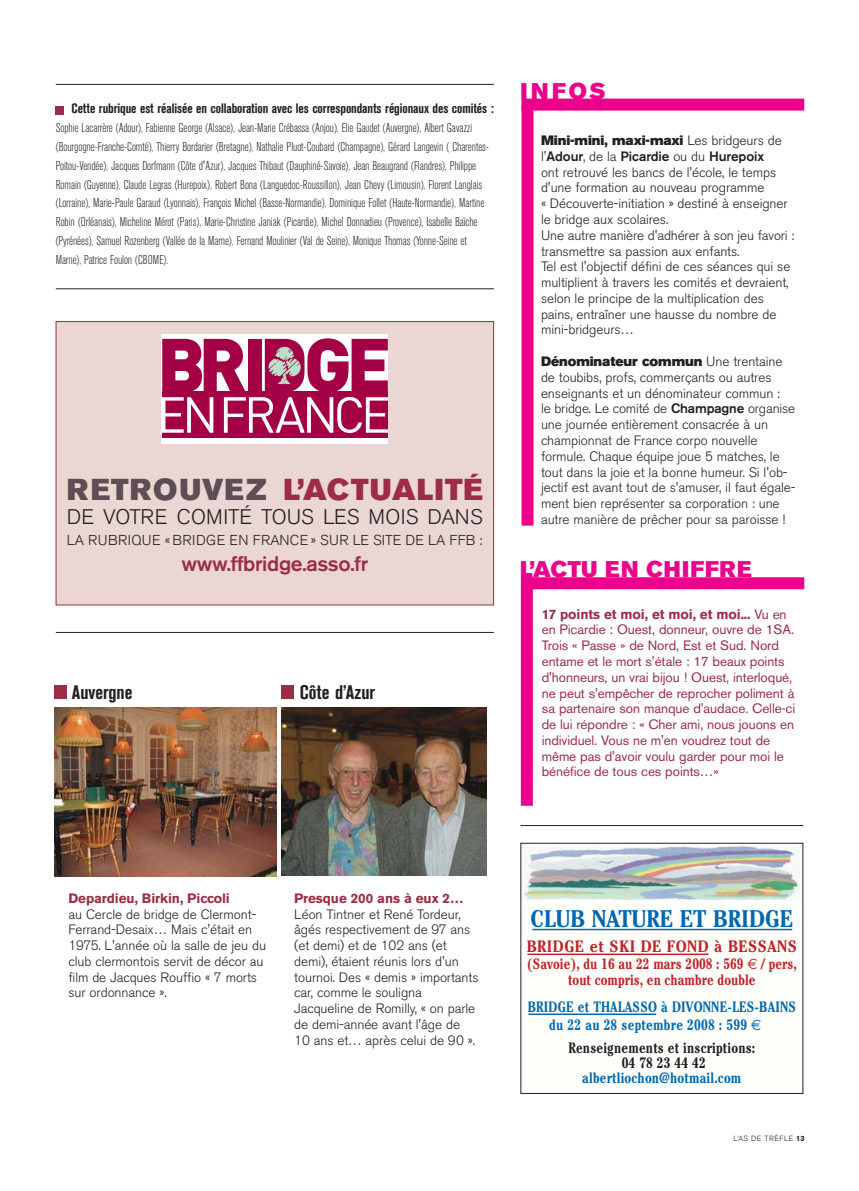
<style>
.page{position:relative;width:859px;height:1191px;background:#fff}
.page>*{position:absolute;margin:0;border:0;box-sizing:border-box;transform-origin:0 0}
.t1{font:30px "Akzidenz Grotesk BE Super";letter-spacing:.035em;color:#9d2c47}
.t2{font:700 condensed 24px "Cheltenham";color:#0067b1}
.t3{font:22.5px "Akzidenz Grotesk BE Super";letter-spacing:.025em;color:#ec008c}
.t4{font:22.5px "Akzidenz Grotesk BE Super";letter-spacing:.065em;color:#ec008c}
.t5{font:300 21px "Akzidenz Grotesk BE";letter-spacing:-.005em;color:#231f20}
.t6{font:500 21px "Akzidenz Grotesk BE";letter-spacing:-.015em;color:#9d2c47}
.t7{font:700 condensed 19.5px "Akzidenz Grotesk BE";color:#231f20}
.t8{font:700 condensed 16.5px "Cheltenham";letter-spacing:.03em;color:#c12228}
.t9{font:700 condensed 15px/18px "Cheltenham";letter-spacing:.015em;color:#0067b1;scale:.9 1}
.t10{font:700 condensed 15px/16.5px "Cheltenham";color:#c12228;text-align:center;scale:.9 1}
.t11{font:700 condensed 15px/15px "Cheltenham";letter-spacing:.01em;color:#231f20;text-align:center;scale:.9 1}
.t12{font:300 14.25px "Akzidenz Grotesk BE";letter-spacing:.015em;color:#231f20}
.t13{font:300 13.5px/15.8px "Akzidenz Grotesk BE";letter-spacing:-.005em;color:#231f20}
.t14{font:13.5px/15.8px "Akzidenz Grotesk BE";letter-spacing:-.005em;color:#9d2c47}
.t15{font:700 condensed 13.5px "Akzidenz Grotesk BE";letter-spacing:-.01em;color:#231f20}
.t16{font:13.5px "Akzidenz Grotesk BE Super";letter-spacing:-.005em;color:#231f20}
.t17{font:700 13.5px "Akzidenz Grotesk BE";letter-spacing:-.005em;color:#9d2c47}
.t18{font:300 condensed 12.75px/18.8px "Akzidenz Grotesk BE";letter-spacing:-.005em;color:#231f20}
.t19{font:300 7.5px "Akzidenz Grotesk BE";letter-spacing:.06em;color:#231f20}
.s1{color:#5f4d56}
.s2{font-family:"Akzidenz Grotesk BE";font-weight:300}
.s3{font-weight:500}
.s4{font-weight:700}
.s5{font-family:"Euro Sans";font-weight:400;font-stretch:normal}
</style>
<div class="page">
<div style="left:521px;top:104px;width:12px;height:421px;background:#ec008c"></div>
<div style="left:521px;top:99px;width:283px;height:12px;background:#ec008c"></div>
<div style="left:521px;top:577px;width:283px;height:12px;background:#ec008c"></div>
<div style="left:55px;top:685px;width:12px;height:14px;background:#9d2c47"></div>
<img style="left:281px;top:707px;width:206px;height:168px">
<img style="left:55px;top:708px;width:222px;height:168px">
<div style="left:281px;top:685px;width:13px;height:14px;background:#9d2c47"></div>
<hr style="left:520px;top:825px;width:283px;height:1px;background:#231f20">
<img style="left:522px;top:845px;width:277px;height:170px">
<hr style="left:532px;top:928px;width:260px;height:2px;background:#0067b1">
<hr style="left:528px;top:1013px;width:128px;height:2px;background:#0067b1">
<hr style="left:527px;top:953px;width:181px;height:2px;background:#c12228">
<div style="left:521px;top:577px;width:12px;height:228px;background:#ec008c"></div>
<div style="left:56px;top:321px;width:438px;height:284px;background:#ead7d4"></div>
<div style="left:56px;top:321px;width:438px;height:284px;border:1px solid #9d2c47"></div>
<div style="left:56px;top:106px;width:8px;height:9px;background:#9d2c47"></div>
<hr style="left:56px;top:84px;width:438px;height:1px;background:#231f20">
<hr style="left:56px;top:288px;width:438px;height:1px;background:#231f20">
<hr style="left:56px;top:632px;width:438px;height:1px;background:#231f20">
<div style="left:162px;top:334px;width:226px;height:109px;background:#fff"></div>
<div style="left:162px;top:391px;width:226px;height:46px;background:#a40046"></div>
<svg style="left:162px;top:338px;width:226px;height:95px"></svg>
<p class="t15" style="left:72px;top:104px;width:424px">Cette rubrique est réalisée en collaboration avec les correspondants régionaux des comités :</p>
<p class="t18" style="left:56px;top:119px;width:435px">Sophie Lacarrère (Adour), Fabienne George (Alsace), Jean-Marie Crébassa (Anjou), Elie Gaudet (Auvergne), Albert Gavazzi (Bourgogne-Franche-Comté), Thierry Bordarier (Bretagne), Nathalie Pluot-Coubard (Champagne), Gérard Langevin ( Charentes-Poitou-Vendée), Jacques Dorfmann (Côte d'Azur), Jacques Thibaut (Dauphiné-Savoie), Jean Beaugrand (Flandres), Philippe Romain (Guyenne), Claude Legras (Hurepoix), Robert Bona (Languedoc-Roussillon), Jean Chevy (Limousin), Florent Langlais (Lorraine), Marie-Paule Garaud (Lyonnais), François Michel (Basse-Normandie), Dominique Follet (Haute-Normandie), Martine Robin (Orléanais), Micheline Mérot (Paris), Marie-Christine Janiak (Picardie), Michel Donnadieu (Provence), Isabelle Baïche (Pyrénées), Samuel Rozenberg (Vallée de la Marne), Fernand Moulinier (Val de Seine), Monique Thomas (Yonne-Seine et Marne), Patrice Foulon (CBOME).</p>
<h1 class="t1" style="left:67px;top:479px;width:418px"><span class="s1">RETROUVEZ</span> L’ACTUALITÉ</h1>
<h3 class="t5" style="left:67px;top:509px;width:418px">DE VOTRE COMITÉ TOUS LES MOIS DANS</h3>
<p class="t12" style="left:67px;top:535px;width:417px">LA RUBRIQUE « BRIDGE EN FRANCE » SUR LE SITE DE LA FFB :</p>
<h3 class="t6" style="left:181px;top:556px;width:188px">www.ffbridge.asso.fr</h3>
<h3 class="t7" style="left:72px;top:685px;width:62px">Auvergne</h3>
<h3 class="t7" style="left:300px;top:685px;width:77px">Côte d’Azur</h3>
<h3 class="t4" style="left:520px;top:83px;width:87px">INFOS</h3>
<p class="t16" style="left:541px;top:135px;width:242px">Mini-mini, maxi-maxi <span class="s2">Les bridgeurs de</span></p>
<p class="t13" style="left:541px;top:150px;width:255px">l'<span class="s3">Adour</span>, de la <span class="s3">Picardie</span> ou du <span class="s3">Hurepoix<br></span>ont retrouvé les bancs de l'école, le temps d'une formation au nouveau programme<br>« Découverte-initiation » destiné à enseigner le bridge aux scolaires.<br>Une autre manière d'adhérer à son jeu favori : transmettre sa passion aux enfants.<br>Tel est l'objectif défini de ces séances qui se multiplient à travers les comités et devraient, selon le principe de la multiplication des pains, entraîner une hausse du nombre de mini-bridgeurs…</p>
<p class="t16" style="left:541px;top:356px;width:243px">Dénominateur commun <span class="s2">Une trentaine</span></p>
<p class="t13" style="left:541px;top:371px;width:256px">de toubibs, profs, commerçants ou autres enseignants et un dénominateur commun :<br>le bridge. Le comité de <span class="s3">Champagne</span> organise une journée entièrement consacrée à un championnat de France corpo nouvelle formule. Chaque équipe joue 5 matches, le tout dans la joie et la bonne humeur. Si l'ob&shy;jectif est avant tout de s'amuser, il faut égale&shy;ment bien représenter sa corporation : une autre manière de prêcher pour sa paroisse !</p>
<h3 class="t3" style="left:520px;top:561px;width:233px">L’ACTU EN CHIFFRE</h3>
<p class="t14" style="left:542px;top:607px;width:255px"><span class="s4">17 points et moi, et moi, et moi...</span> Vu en en Picardie : Ouest, donneur, ouvre de 1SA.<br>Trois « Passe » de Nord, Est et Sud. Nord entame et le mort s'étale : 17 beaux points d'honneurs, un vrai bijou ! Ouest, interloqué, ne peut s'empêcher de reprocher poliment à sa partenaire son manque d'audace. Celle-ci de lui répondre : « Cher ami, nous jouons en individuel. Vous ne m'en voudrez tout de même pas d'avoir voulu garder pour moi le bénéfice de tous ces points…»</p>
<p class="t17" style="left:68px;top:893px;width:163px">Depardieu, Birkin, Piccoli</p>
<p class="t13" style="left:68px;top:907px;width:199px">au Cercle de bridge de Clermont-<br>Ferrand-Desaix… Mais c'était en<br>1975. L'année où la salle de jeu du club clermontois servit de décor au film de Jacques Rouffio « 7 morts sur ordonnance ».</p>
<p class="t17" style="left:294px;top:893px;width:171px">Presque 200 ans à eux 2…</p>
<p class="t13" style="left:294px;top:907px;width:186px">Léon Tintner et René Tordeur, âgés respectivement de 97 ans (et demi) et de 102 ans (et demi), étaient réunis lors d'un tournoi. Des « demis » importants car, comme le souligna<br>Jacqueline de Romilly, « on parle de demi-année avant l'âge de<br>10 ans et… après celui de 90 ».</p>
<h2 class="t2" style="left:531px;top:910px;width:264px">CLUB NATURE ET BRIDGE</h2>
<p class="t8" style="left:527px;top:940px;width:272px">BRIDGE et SKI DE FOND à BESSANS</p>
<p class="t10" style="left:527px;top:956px;width:301px">(Savoie), du 16 au 22 mars 2008 : 569 <span class="s5">€</span> / pers, tout compris, en chambre double</p>
<p class="t9" style="left:549px;top:998px;width:276px;text-indent:-22px">BRIDGE et THALASSO à DIVONNE-LES-BAINS du 22 au 28 septembre 2008 : 599 <span class="s5">€</span></p>
<p class="t11" style="left:568px;top:1041px;width:209px">Renseignements et inscriptions:<br>04 78 23 44 42</p>
<p class="t9" style="left:582px;top:1070px;width:178px">albertliochon@hotmail.com</p>
<p class="t19" style="left:734px;top:1136px;width:73px">L’AS DE TRÈFLE <span class="s4">13</span></p>
</div>
